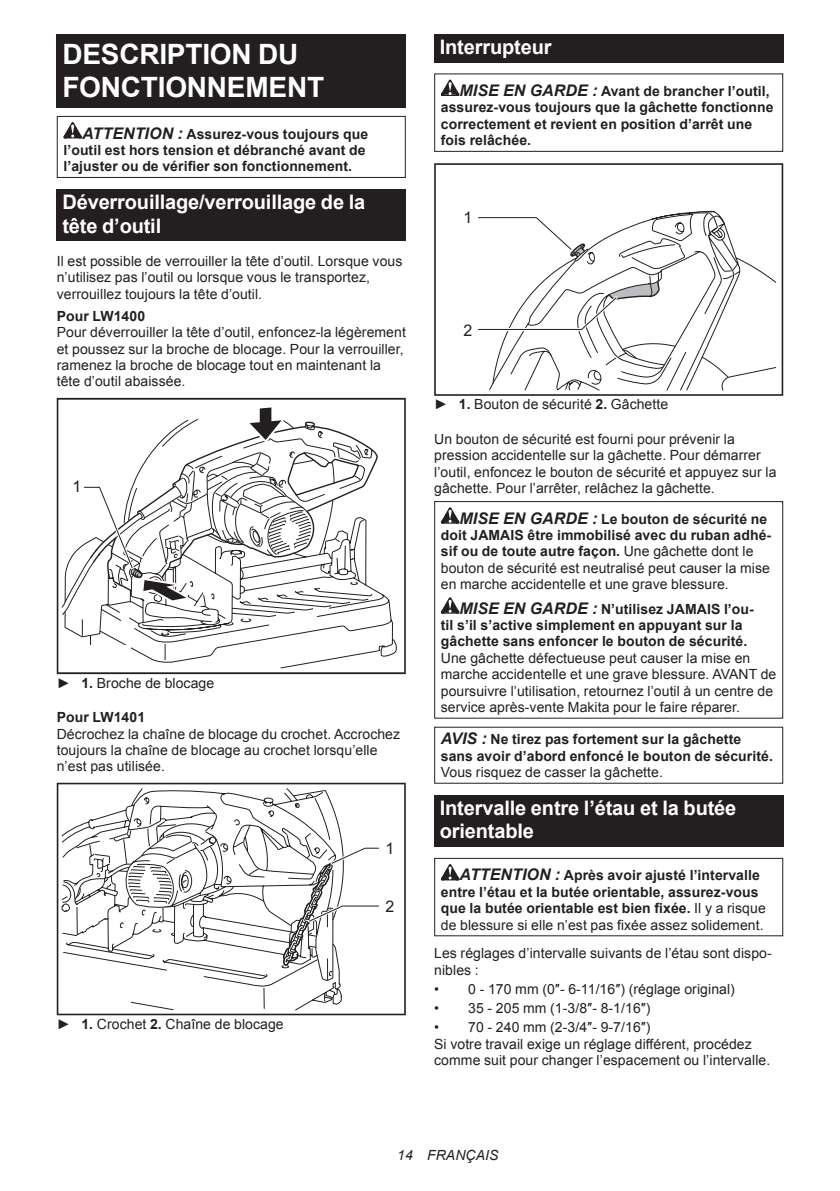
<style>
.page{position:relative;width:840px;height:1191px;background:#fff}
.page>*{position:absolute;margin:0;border:0;box-sizing:border-box;transform-origin:0 0}
.t1{font:700 28px/32.8px "Arial";letter-spacing:-.01em;color:#fff}
.t2{font:700 20px/23.4px "Arial";letter-spacing:-.01em;color:#fff}
.t3{font:16px "Arial";color:#231f20}
.t4{font:14px/16.4px "Arial";letter-spacing:.005em;color:#231f20}
.t5{font:700 14px/16.4px "Arial";letter-spacing:.005em;color:#231f20}
.t6{font:italic 14px "Arial";letter-spacing:.005em;color:#231f20}
.s1{font-style:italic;font-size:16px}
.s2{font-weight:700}
.s3{font-weight:700;font-style:italic;font-size:16px}
.s4{font-weight:400}
</style>
<div class="page">
<div style="left:57px;top:34px;width:348px;height:74px;background:#231f20"></div>
<svg style="left:63px;top:122px;width:19px;height:16px"></svg>
<div style="left:57px;top:116px;width:348px;height:62px;border:1px solid #231f20"></div>
<div style="left:57px;top:189px;width:348px;height:52px;background:#231f20"></div>
<svg style="left:57px;top:398px;width:348px;height:276px"></svg>
<svg style="left:61px;top:403px;width:319px;height:212px"></svg>
<svg style="left:57px;top:782px;width:348px;height:233px"></svg>
<svg style="left:282px;top:845px;width:99px;height:121px"></svg>
<div style="left:434px;top:34px;width:348px;height:29px;background:#231f20"></div>
<svg style="left:440px;top:80px;width:19px;height:16px"></svg>
<div style="left:434px;top:73px;width:348px;height:79px;border:1px solid #231f20"></div>
<svg style="left:434px;top:163px;width:348px;height:233px"></svg>
<svg style="left:488px;top:211px;width:252px;height:180px"></svg>
<svg style="left:510px;top:214px;width:266px;height:177px"></svg>
<svg style="left:492px;top:230px;width:284px;height:154px"></svg>
<svg style="left:475px;top:215px;width:111px;height:44px"></svg>
<svg style="left:475px;top:280px;width:185px;height:52px"></svg>
<svg style="left:440px;top:507px;width:19px;height:17px"></svg>
<svg style="left:440px;top:597px;width:19px;height:16px"></svg>
<div style="left:434px;top:501px;width:348px;height:217px;border:1px solid #231f20"></div>
<div style="left:434px;top:795px;width:348px;height:52px;background:#231f20"></div>
<svg style="left:440px;top:864px;width:19px;height:16px"></svg>
<div style="left:434px;top:858px;width:348px;height:78px;border:1px solid #231f20"></div>
<h1 class="t1" style="left:62px;top:38px;width:263px">DESCRIPTION DU<br>FONCTIONNEMENT</h1>
<p class="t5" style="left:63px;top:126px;width:306px;text-indent:19px"><span class="s1">ATTENTION :</span> Assurez-vous toujours que l’outil est hors tension et débranché avant de l’ajuster ou de vérifier son fonctionnement.</p>
<h2 class="t2" style="left:62px;top:191px;width:304px">Déverrouillage/verrouillage de la tête d’outil</h2>
<p class="t4" style="left:57px;top:253px;width:347px">Il est possible de verrouiller la tête d’outil. Lorsque vous n’utilisez pas l’outil ou lorsque vous le transportez, verrouillez toujours la tête d’outil.</p>
<p class="t5" style="left:57px;top:308px;width:90px">Pour LW1400</p>
<p class="t4" style="left:57px;top:324px;width:350px">Pour déverrouiller la tête d’outil, enfoncez-la légèrement et poussez sur la broche de blocage. Pour la verrouiller, ramenez la broche de blocage tout en maintenant la tête d’outil abaissée.</p>
<p class="t3" style="left:72px;top:476px;width:10px">1</p>
<p class="t4" style="left:57px;top:674px;width:159px">► <span class="s2">1.</span> Broche de blocage</p>
<p class="t5" style="left:57px;top:709px;width:90px">Pour LW1401</p>
<p class="t4" style="left:57px;top:725px;width:345px">Décrochez la chaîne de blocage du crochet. Accrochez toujours la chaîne de blocage au crochet lorsqu’elle n’est pas utilisée.</p>
<p class="t3" style="left:385px;top:838px;width:10px">1</p>
<p class="t4" style="left:57px;top:1015px;width:228px">► <span class="s2">1.</span> Crochet <span class="s2">2.</span> Chaîne de blocage</p>
<p class="t3" style="left:385px;top:896px;width:10px">2</p>
<h2 class="t2" style="left:439px;top:36px;width:113px">Interrupteur</h2>
<p class="t5" style="left:440px;top:83px;width:334px;text-indent:19px"><span class="s1">MISE EN GARDE :</span> Avant de brancher l’outil, assurez-vous toujours que la gâchette fonctionne correctement et revient en position d’arrêt une fois relâchée.</p>
<p class="t3" style="left:463px;top:207px;width:10px">1</p>
<p class="t3" style="left:463px;top:320px;width:10px">2</p>
<p class="t4" style="left:434px;top:396px;width:235px">► <span class="s2">1.</span> Bouton de sécurité <span class="s2">2.</span> Gâchette</p>
<p class="t4" style="left:434px;top:431px;width:343px">Un bouton de sécurité est fourni pour prévenir la pression accidentelle sur la gâchette. Pour démarrer l’outil, enfoncez le bouton de sécurité et appuyez sur la gâchette. Pour l’arrêter, relâchez la gâchette.</p>
<p class="t4" style="left:440px;top:511px;width:332px;text-indent:19px"><span class="s3">MISE EN GARDE :</span> <span class="s2">Le bouton de sécurité ne doit JAMAIS être immobilisé avec du ruban adhé&shy;sif ou de toute autre façon.</span> Une gâchette dont le bouton de sécurité est neutralisé peut causer la mise en marche accidentelle et une grave blessure.</p>
<p class="t5" style="left:440px;top:601px;width:314px;text-indent:19px"><span class="s1">MISE EN GARDE :</span> N’utilisez JAMAIS l’ou&shy;til s’il s’active simplement en appuyant sur la gâchette sans enfoncer le bouton de sécurité.</p>
<p class="t4" style="left:440px;top:650px;width:337px">Une gâchette défectueuse peut causer la mise en marche accidentelle et une grave blessure. AVANT de poursuivre l’utilisation, retournez l’outil à un centre de service après-vente Makita pour le faire réparer.</p>
<p class="t5" style="left:440px;top:731px;width:333px"><span class="s1">AVIS :</span> Ne tirez pas fortement sur la gâchette sans avoir d’abord enfoncé le bouton de sécurité.</p>
<p class="t4" style="left:440px;top:764px;width:223px">Vous risquez de casser la gâchette.</p>
<h2 class="t2" style="left:439px;top:797px;width:298px">Intervalle entre l’étau et la butée orientable</h2>
<p class="t5" style="left:440px;top:867px;width:326px;text-indent:19px"><span class="s1">ATTENTION :</span> Après avoir ajusté l’intervalle entre l’étau et la butée orientable, assurez-vous que la butée orientable est bien fixée. <span class="s4">Il y a risque de blessure si elle n’est pas fixée assez solidement.</span></p>
<p class="t4" style="left:434px;top:945px;width:339px">Les réglages d’intervalle suivants de l’étau sont dispo&shy;nibles :</p>
<p class="t4" style="left:434px;top:981px;width:302px">• 0 - 170 mm (0″- 6-11/16″) (réglage original)</p>
<p class="t4" style="left:434px;top:1000px;width:218px">• 35 - 205 mm (1-3/8″- 8-1/16″)</p>
<p class="t4" style="left:434px;top:1019px;width:337px">• 70 - 240 mm (2-3/4″- 9-7/16″)<br>Si votre travail exige un réglage différent, procédez comme suit pour changer l’espacement ou l’intervalle.</p>
<p class="t6" style="left:397px;top:1146px;width:103px">14 FRANÇAIS</p>
</div>
